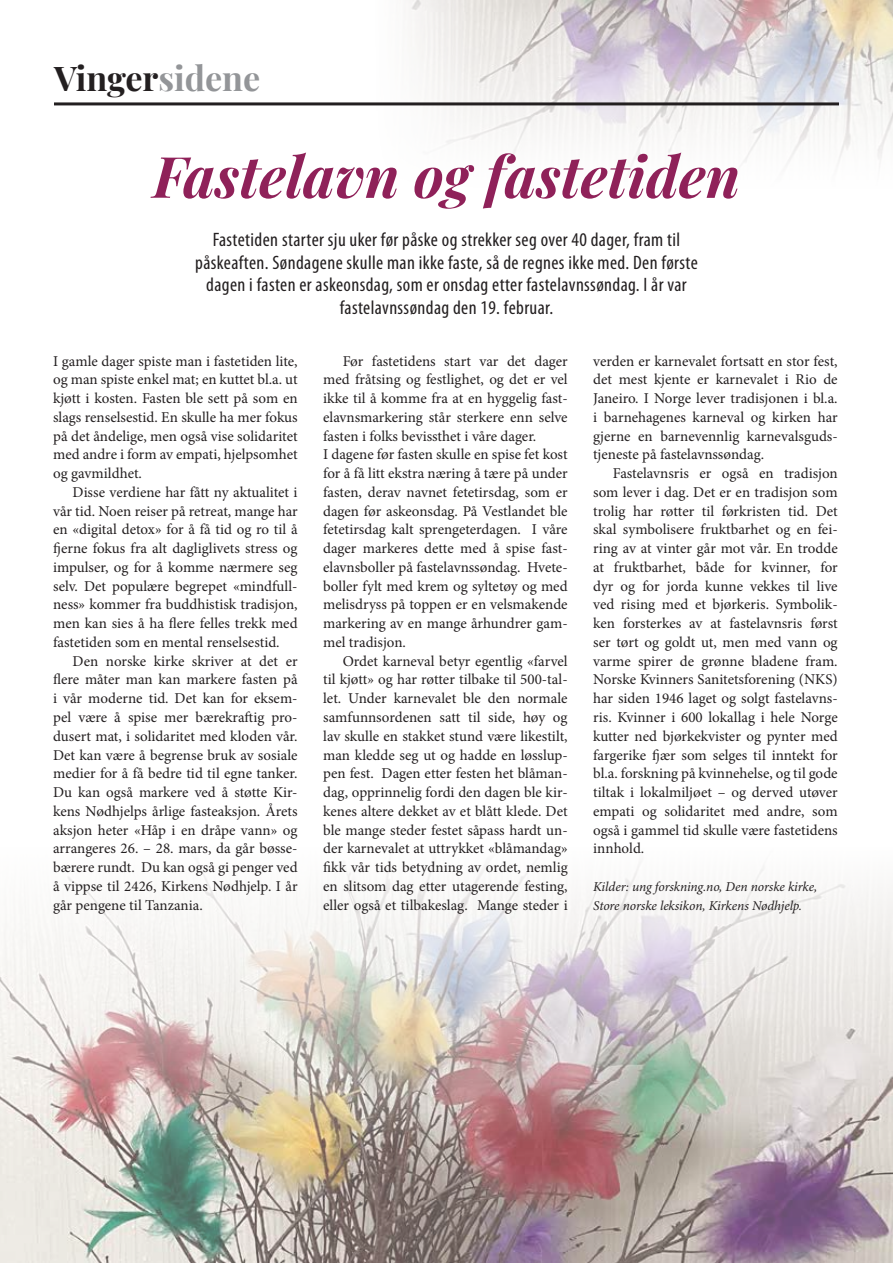
<style>
.page{position:relative;width:893px;height:1263px;background:#fff}
.page>*{position:absolute;margin:0;border:0;box-sizing:border-box;transform-origin:0 0}
.t1{font:italic 700 57px "Playfair Display";color:#8f2159}
.t2{font:700 34.05px "Playfair Display";color:#231f20}
.t3{font:condensed 19.5px/22.5px "Myriad Pro";letter-spacing:.02em;color:#231f20;text-align:center}
.t4{font:15px/18.8px "Minion Pro";color:#231f20;text-align:justify}
.t5{font:italic 13.5px/18.8px "Minion Pro";letter-spacing:-.01em;color:#231f20}
.s1{color:#939598}
</style>
<div class="page">
<img style="left:483px;top:0;width:410px;height:164px">
<svg style="left:54px;top:0;width:429px;height:144px"></svg>
<img style="left:0;top:864px;width:893px;height:399px">
<hr style="left:54px;top:102px;width:785px;height:3px;background:#231f20">
<h2 class="t2" style="left:54px;top:51px;width:208px">Vinger<span class="s1">sidene</span></h2>
<h1 class="t1" style="left:153px;top:131px;width:589px">Fastelavn og fastetiden</h1>
<p class="t3" style="left:195px;top:229px;width:504px">Fastetiden starter sju uker før påske og strekker seg over 40 dager, fram til påskeaften. Søndagene skulle man ikke faste, så de regnes ikke med. Den første dagen i fasten er askeonsdag, som er onsdag etter fastelavnssøndag. I år var fastelavnssøndag den 19. februar.</p>
<p class="t4" style="left:53px;top:352px;width:246px">I gamle dager spiste man i fastetiden lite, og man spiste enkel mat; en kuttet bl.a. ut kjøtt i kosten. Fasten ble sett på som en slags renselsestid. En skulle ha mer fokus på det åndelige, men også vise solidaritet med andre i form av empati, hjelpsomhet og gavmildhet.</p>
<p class="t4" style="left:53px;top:483px;width:246px;text-indent:20px">Disse verdiene har fått ny aktualitet i vår tid. Noen reiser på retreat, mange har en «digital detox» for å få tid og ro til å fjerne fokus fra alt dagliglivets stress og impulser, og for å komme nærmere seg selv. Det populære begrepet «mindfull&shy;ness» kommer fra buddhistisk tradisjon, men kan sies å ha flere felles trekk med fastetiden som en mental renselsestid.</p>
<p class="t4" style="left:53px;top:652px;width:246px;text-indent:20px">Den norske kirke skriver at det er flere måter man kan markere fasten på i vår moderne tid. Det kan for eksem&shy;pel være å spise mer bærekraftig pro&shy;dusert mat, i solidaritet med kloden vår.<br>Det kan være å begrense bruk av sosiale medier for å få bedre tid til egne tanker.<br>Du kan også markere ved å støtte Kir&shy;kens Nødhjelps årlige fasteaksjon. Årets aksjon heter «Håp i en dråpe vann» og arrangeres 26. – 28. mars, da går bøsse&shy;bærere rundt. Du kan også gi penger ved å vippse til 2426, Kirkens Nødhjelp. I år går pengene til Tanzania.</p>
<p class="t4" style="left:323px;top:352px;width:246px;text-align:left;text-indent:20px">Før fastetidens start var det dager med fråtsing og festlighet, og det er vel ikke til å komme fra at en hyggelig fast&shy;elavnsmarkering står sterkere enn selve fasten i folks bevissthet i våre dager.<br>I dagene før fasten skulle en spise fet kost for å få litt ekstra næring å tære på under fasten, derav navnet fetetirsdag, som er dagen før askeonsdag. På Vestlandet ble fetetirsdag kalt sprengeterdagen. I våre dager markeres dette med å spise fast&shy;elavnsboller på fastelavnssøndag. Hvete&shy;boller fylt med krem og syltetøy og med melisdryss på toppen er en velsmakende markering av en mange århundrer gam&shy;mel tradisjon.</p>
<p class="t4" style="left:323px;top:652px;width:246px;text-indent:20px">Ordet karneval betyr egentlig «farvel til kjøtt» og har røtter tilbake til 500-tal&shy;let. Under karnevalet ble den normale samfunnsordenen satt til side, høy og lav skulle en stakket stund være likestilt, man kledde seg ut og hadde en løsslup&shy;pen fest. Dagen etter festen het blåman&shy;dag, opprinnelig fordi den dagen ble kir&shy;kenes altere dekket av et blått klede. Det ble mange steder festet såpass hardt un&shy;der karnevalet at uttrykket «blåmandag» fikk vår tids betydning av ordet, nemlig en slitsom dag etter utagerende festing, eller også et tilbakeslag. Mange steder i</p>
<p class="t4" style="left:593px;top:352px;width:246px">verden er karnevalet fortsatt en stor fest, det mest kjente er karnevalet i Rio de Janeiro. I Norge lever tradisjonen i bl.a. i barnehagenes karneval og kirken har gjerne en barnevennlig karnevalsguds&shy;tjeneste på fastelavnssøndag.</p>
<p class="t4" style="left:593px;top:464px;width:246px;text-indent:20px">Fastelavnsris er også en tradisjon som lever i dag. Det er en tradisjon som trolig har røtter til førkristen tid. Det skal symbolisere fruktbarhet og en fei&shy;ring av at vinter går mot vår. En trodde at fruktbarhet, både for kvinner, for dyr og for jorda kunne vekkes til live ved rising med et bjørkeris. Symbolik&shy;ken forsterkes av at fastelavnsris først ser tørt og goldt ut, men med vann og varme spirer de grønne bladene fram.<br>Norske Kvinners Sanitetsforening (NKS) har siden 1946 laget og solgt fastelavns&shy;ris. Kvinner i 600 lokallag i hele Norge kutter ned bjørkekvister og pynter med fargerike fjær som selges til inntekt for bl.a. forskning på kvinnehelse, og til gode tiltak i lokalmiljøet – og derved utøver empati og solidaritet med andre, som også i gammel tid skulle være fastetidens innhold.</p>
<p class="t5" style="left:593px;top:878px;width:226px">Kilder: ung forskning.no, Den norske kirke,<br>Store norske leksikon, Kirkens Nødhjelp.</p>
</div>
